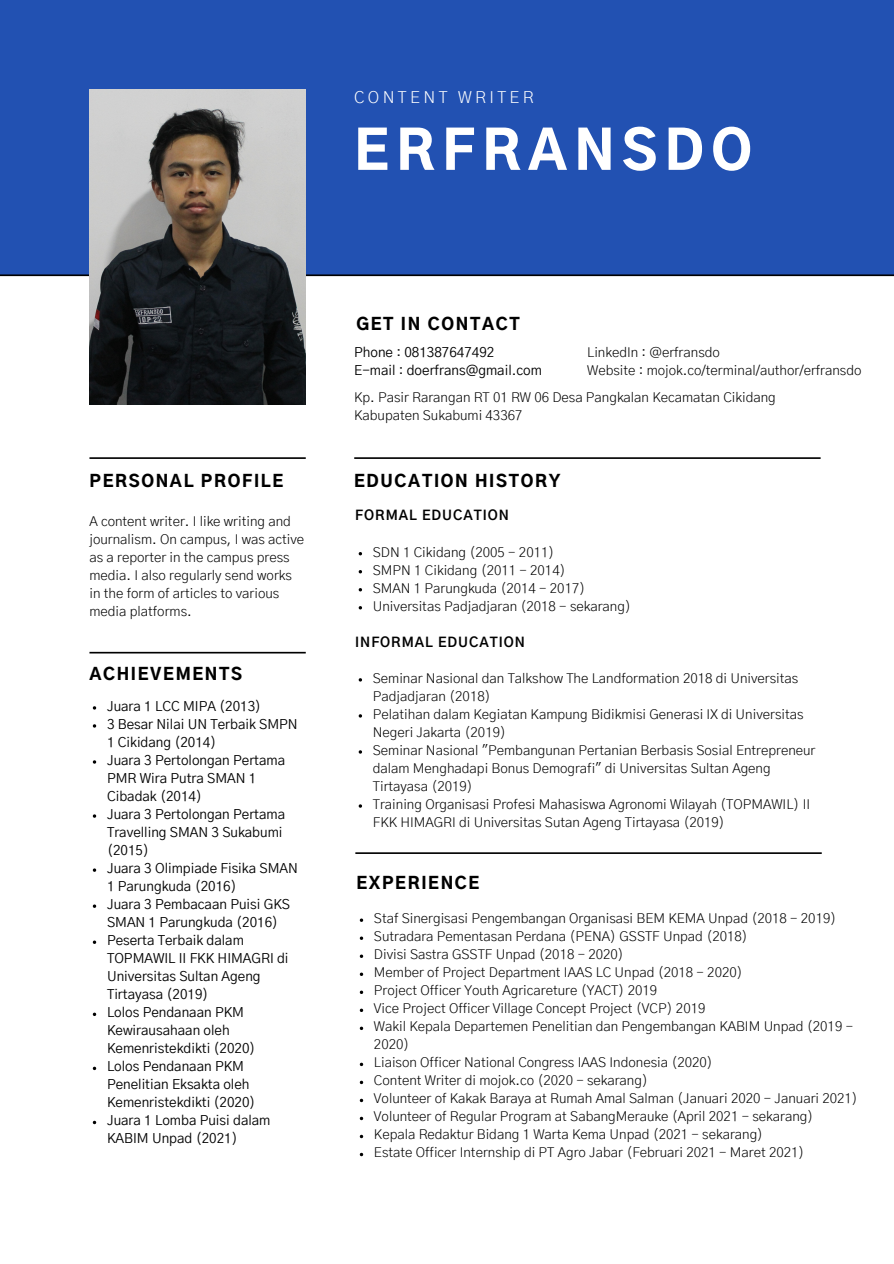
<style>
.page{position:relative;width:894px;height:1264px;background:#fff}
.page>*{position:absolute;margin:0;border:0;box-sizing:border-box;transform-origin:0 0}
.t1{font:900 52.95px "Gothic A1";letter-spacing:.14em;color:#fff}
.t2{font:900 16.5px "Gothic A1";letter-spacing:.1em;color:#000}
.t3{font:300 16.5px "Gothic A1";letter-spacing:.205em;color:#fff}
.t4{font:300 13.5px/18px "Gothic A1";color:#000}
.t5{font:13.5px/18px "Gothic A1";color:#000}
.t6{font:700 13.5px "Gothic A1";letter-spacing:.07em;color:#000}
</style>
<div class="page">
<div style="left:0;top:0;width:893px;height:275px;background:#2251b2"></div>
<svg style="left:354px;top:457px;width:466px;height:2px"></svg>
<svg style="left:0;top:274px;width:893px;height:2px"></svg>
<img style="left:89px;top:89px;width:217px;height:316px">
<svg style="left:89px;top:457px;width:217px;height:2px"></svg>
<svg style="left:89px;top:652px;width:217px;height:1px"></svg>
<svg style="left:355px;top:852px;width:466px;height:2px"></svg>
<svg style="left:360px;top:990px;width:3px;height:4px"></svg>
<svg style="left:360px;top:1008px;width:3px;height:4px"></svg>
<svg style="left:360px;top:1026px;width:3px;height:4px"></svg>
<svg style="left:360px;top:1062px;width:3px;height:4px"></svg>
<svg style="left:360px;top:1080px;width:3px;height:4px"></svg>
<svg style="left:93px;top:1012px;width:3px;height:4px"></svg>
<svg style="left:93px;top:1066px;width:3px;height:4px"></svg>
<p class="t3" style="left:354px;top:90px;width:181px">CONTENT WRITER</p>
<p class="t1" style="left:354px;top:128px;width:399px">ERFRANSDO</p>
<p class="t2" style="left:89px;top:474px;width:195px">PERSONAL PROFILE</p>
<p class="t4" style="left:89px;top:513px;width:216px">A content writer. I like writing and journalism. On campus, I was active as a reporter in the campus press media. I also regularly send works in the form of articles to various media platforms.</p>
<p class="t2" style="left:89px;top:666px;width:154px">ACHIEVEMENTS</p>
<p class="t5" style="left:107px;top:697px;width:156px">Juara 1 LCC MIPA (2013)</p>
<p class="t5" style="left:107px;top:715px;width:192px">3 Besar Nilai UN Terbaik SMPN<br>1 Cikidang (2014)</p>
<p class="t5" style="left:107px;top:751px;width:180px">Juara 3 Pertolongan Pertama<br>PMR Wira Putra SMAN 1<br>Cibadak (2014)</p>
<p class="t5" style="left:107px;top:805px;width:180px">Juara 3 Pertolongan Pertama<br>Travelling SMAN 3 Sukabumi (2015)</p>
<p class="t5" style="left:107px;top:860px;width:192px">Juara 3 Olimpiade Fisika SMAN<br>1 Parungkuda (2016)</p>
<p class="t5" style="left:107px;top:896px;width:184px">Juara 3 Pembacaan Puisi GKS<br>SMAN 1 Parungkuda (2016)</p>
<p class="t5" style="left:107px;top:932px;width:183px">Peserta Terbaik dalam<br>TOPMAWIL II FKK HIMAGRI di<br>Universitas Sultan Ageng<br>Tirtayasa (2019)</p>
<p class="t5" style="left:107px;top:1004px;width:150px">Lolos Pendanaan PKM<br>Kewirausahaan oleh<br>Kemenristekdikti (2020)</p>
<p class="t5" style="left:107px;top:1058px;width:150px">Lolos Pendanaan PKM<br>Penelitian Eksakta oleh<br>Kemenristekdikti (2020)</p>
<p class="t5" style="left:107px;top:1112px;width:165px">Juara 1 Lomba Puisi dalam<br>KABIM Unpad (2021)</p>
<p class="t2" style="left:356px;top:317px;width:165px">GET IN CONTACT</p>
<p class="t5" style="left:354px;top:344px;width:142px">Phone : 081387647492</p>
<p class="t5" style="left:354px;top:362px;width:189px">E-mail : doerfrans@gmail.com</p>
<p class="t4" style="left:354px;top:389px;width:423px">Kp. Pasir Rarangan RT 01 RW 06 Desa Pangkalan Kecamatan Cikidang<br>Kabupaten Sukabumi 43367</p>
<p class="t4" style="left:587px;top:344px;width:134px">LinkedIn : @erfransdo</p>
<p class="t4" style="left:587px;top:362px;width:276px">Website : mojok.co/terminal/author/erfransdo</p>
<p class="t2" style="left:354px;top:474px;width:208px">EDUCATION HISTORY</p>
<p class="t6" style="left:355px;top:509px;width:155px">FORMAL EDUCATION</p>
<p class="t4" style="left:373px;top:543px;width:183px">SDN 1 Cikidang (2005 - 2011)</p>
<p class="t4" style="left:373px;top:561px;width:194px">SMPN 1 Cikidang (2011 - 2014)</p>
<p class="t4" style="left:373px;top:579px;width:214px">SMAN 1 Parungkuda (2014 - 2017)</p>
<p class="t4" style="left:373px;top:597px;width:259px">Universitas Padjadjaran (2018 - sekarang)</p>
<p class="t6" style="left:355px;top:636px;width:171px">INFORMAL EDUCATION</p>
<p class="t4" style="left:373px;top:669px;width:427px">Seminar Nasional dan Talkshow The Landformation 2018 di Universitas<br>Padjadjaran (2018)</p>
<p class="t4" style="left:373px;top:705px;width:432px">Pelatihan dalam Kegiatan Kampung Bidikmisi Generasi IX di Universitas<br>Negeri Jakarta (2019)</p>
<p class="t4" style="left:373px;top:741px;width:444px">Seminar Nasional "Pembangunan Pertanian Berbasis Sosial Entrepreneur dalam Menghadapi Bonus Demografi" di Universitas Sultan Ageng<br>Tirtayasa (2019)</p>
<p class="t4" style="left:373px;top:795px;width:438px">Training Organisasi Profesi Mahasiswa Agronomi Wilayah (TOPMAWIL) II<br>FKK HIMAGRI di Universitas Sutan Ageng Tirtayasa (2019)</p>
<p class="t2" style="left:356px;top:875px;width:124px">EXPERIENCE</p>
<p class="t4" style="left:374px;top:910px;width:464px">Staf Sinergisasi Pengembangan Organisasi BEM KEMA Unpad (2018 - 2019)</p>
<p class="t4" style="left:374px;top:928px;width:375px">Sutradara Pementasan Perdana (PENA) GSSTF Unpad (2018)</p>
<p class="t4" style="left:374px;top:946px;width:251px">Divisi Sastra GSSTF Unpad (2018 - 2020)</p>
<p class="t4" style="left:374px;top:964px;width:370px">Member of Project Department IAAS LC Unpad (2018 - 2020)</p>
<p class="t4" style="left:374px;top:982px;width:284px">Project Officer Youth Agricareture (YACT) 2019</p>
<p class="t4" style="left:374px;top:1000px;width:333px">Vice Project Officer Village Concept Project (VCP) 2019</p>
<p class="t4" style="left:374px;top:1018px;width:480px">Wakil Kepala Departemen Penelitian dan Pengembangan KABIM Unpad (2019 -<br>2020)</p>
<p class="t4" style="left:374px;top:1054px;width:340px">Liaison Officer National Congress IAAS Indonesia (2020)</p>
<p class="t4" style="left:374px;top:1072px;width:275px">Content Writer di mojok.co (2020 - sekarang)</p>
<p class="t4" style="left:374px;top:1090px;width:485px">Volunteer of Kakak Baraya at Rumah Amal Salman (Januari 2020 - Januari 2021)</p>
<p class="t4" style="left:374px;top:1108px;width:441px">Volunteer of Regular Program at SabangMerauke (April 2021 - sekarang)</p>
<p class="t4" style="left:374px;top:1126px;width:390px">Kepala Redaktur Bidang 1 Warta Kema Unpad (2021 - sekarang)</p>
<p class="t4" style="left:374px;top:1144px;width:432px">Estate Officer Internship di PT Agro Jabar (Februari 2021 - Maret 2021)</p>
</div>
